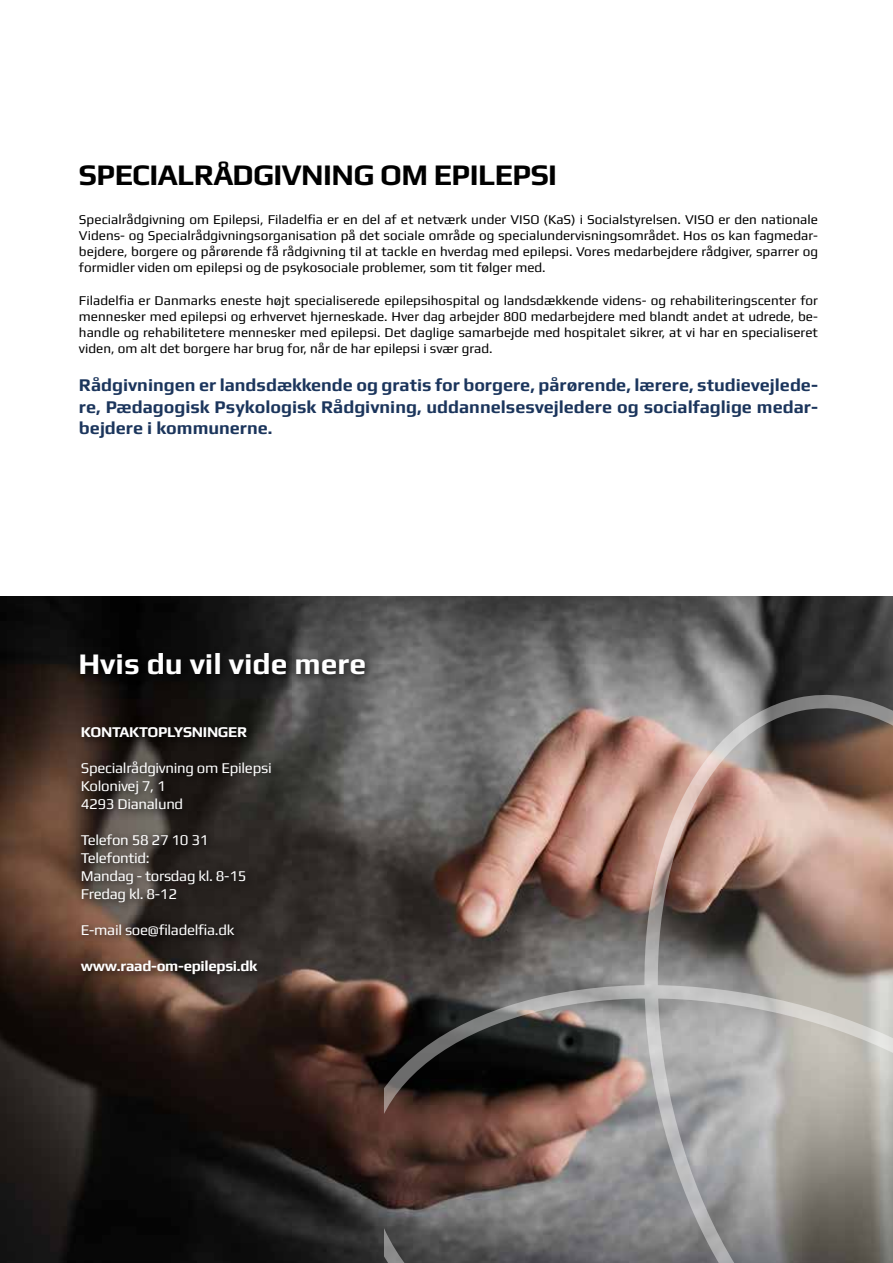
<style>
.page{position:relative;width:893px;height:1263px;background:#fff}
.page>*{position:absolute;margin:0;border:0;box-sizing:border-box;transform-origin:0 0}
.t1{font:700 30px "Play";letter-spacing:-.02em;color:#000}
.t2{font:700 30px "Play";color:#fff}
.t3{font:700 18px/21.6px "Play";color:#1b355c;text-align:justify}
.t4{font:15px/18px "Play";letter-spacing:-.02em;color:#fff}
.t5{font:700 15px "Play";letter-spacing:-.02em;color:#fff}
.t6{font:13.5px/16.2px "Play";color:#000;text-align:justify}
</style>
<div class="page">
<img style="left:0;top:597px;width:893px;height:666px">
<img style="left:384px;top:679px;width:509px;height:584px">
<div style="left:76px;top:648px;width:299px;height:37px;background:#000;opacity:.75"></div>
<div style="left:77px;top:722px;width:205px;height:263px;background:#000;opacity:.75"></div>
<h1 class="t1" style="left:79px;top:161px;width:480px">SPECIALRÅDGIVNING OM EPILEPSI</h1>
<p class="t6" style="left:79px;top:211px;width:741px">Specialrådgivning om Epilepsi, Filadel昀椀a er en del af et netværk under VISO (KaS) i Socialstyrelsen. VISO er den nationale Videns- og Specialrådgivningsorganisation på det sociale område og specialundervisningsområdet. Hos os kan fagmedar&shy;bejdere, borgere og pårørende få rådgivning til at tackle en hverdag med epilepsi. Vores medarbejdere rådgiver, sparrer og formidler viden om epilepsi og de psykosociale problemer, som tit følger med.</p>
<p class="t6" style="left:79px;top:292px;width:740px">Filadel昀椀a er Danmarks eneste højt specialiserede epilepsihospital og landsdækkende videns- og rehabiliteringscenter for mennesker med epilepsi og erhvervet hjerneskade. Hver dag arbejder 800 medarbejdere med blandt andet at udrede, be&shy;handle og rehabilitetere mennesker med epilepsi. Det daglige samarbejde med hospitalet sikrer, at vi har en specialiseret viden, om alt det borgere har brug for, når de har epilepsi i svær grad.</p>
<h2 class="t3" style="left:79px;top:375px;width:741px">Rådgivningen er landsdækkende og gratis for borgere, pårørende, lærere, studievejlede&shy;re, Pædagogisk Psykologisk Rådgivning, uddannelsesvejledere og socialfaglige medar&shy;bejdere i kommunerne.</h2>
<h1 class="t2" style="left:78px;top:650px;width:289px">Hvis du vil vide mere</h1>
<p class="t5" style="left:81px;top:725px;width:168px">KONTAKTOPLYSNINGER</p>
<p class="t4" style="left:81px;top:760px;width:192px">Specialrådgivning om Epilepsi<br>Kolonivej 7, 1<br>4293 Dianalund</p>
<p class="t4" style="left:81px;top:832px;width:167px">Telefon 58 27 10 31<br>Telefontid:<br>Mandag - torsdag kl. 8-15<br>Fredag kl. 8-12</p>
<p class="t4" style="left:81px;top:921px;width:155px">E-mail soe@昀椀ladel昀椀a.dk</p>
<p class="t5" style="left:81px;top:959px;width:178px">www.raad-om-epilepsi.dk</p>
</div>
